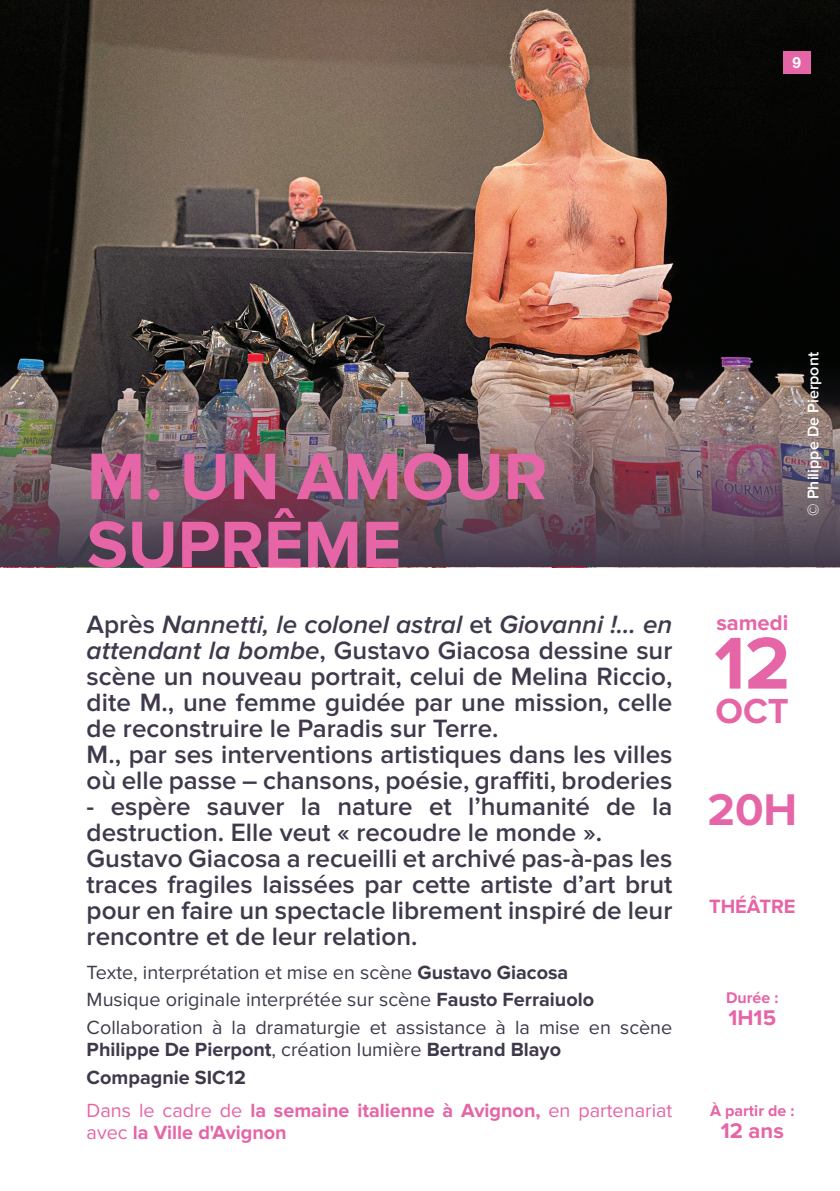
<style>
.page{position:relative;width:840px;height:1191px;background:#fff}
.page>*{position:absolute;margin:0;border:0;box-sizing:border-box;transform-origin:0 0}
.t1{font:700 76px "Proxima Nova";color:#e565a6}
.t2{font:700 68px/68px "Proxima Nova";color:#e565a6}
.t3{font:700 46px "Proxima Nova";color:#e565a6}
.t4{font:700 36px "Proxima Nova";color:#e565a6}
.t5{font:600 26px/26px "Proxima Nova";color:#40394b;text-align:justify}
.t6{font:700 22px "Proxima Nova";color:#e565a6}
.t7{font:700 20px "Proxima Nova";color:#e565a6}
.t8{font:19.8px/22px "Proxima Nova";color:#40394b}
.t9{font:700 19.8px/22px "Proxima Nova";color:#e565a6}
.t10{font:700 19.8px "Proxima Nova";color:#40394b}
.t11{font:600 16px "Proxima Nova";color:#fff}
.t12{font:700 16px "Proxima Nova";color:#e565a6}
.t13{font:700 15.4px "Helvetica Neue";color:#fff}
.s1{font-style:italic}
.s2{font-weight:700}
.s3{font-weight:400}
</style>
<div class="page">
<img style="left:0;top:0;width:839px;height:359px">
<img style="left:0;top:359px;width:839px;height:208px">
<div style="left:782px;top:51px;width:27px;height:23px;background:#e565a6"></div>
<p class="t13" style="left:792px;top:50px;width:10px">9</p>
<p class="t2" style="left:87px;top:444px;width:462px">M. UN AMOUR<br>SUPRÊME</p>
<p class="t5" style="left:87px;top:612px;width:587px">Après <span class="s1">Nannetti, le colonel astral</span> et <span class="s1">Giovanni !... en attendant la bombe</span>, Gustavo Giacosa dessine sur scène un nouveau portrait, celui de Melina Riccio, dite M., une femme guidée par une mission, celle de reconstruire le Paradis sur Terre.</p>
<p class="t5" style="left:87px;top:742px;width:587px">M., par ses interventions artistiques dans les villes où elle passe – chansons, poésie, graffiti, broderies</p>
<p class="t5" style="left:87px;top:794px;width:586px">- espère sauver la nature et l’humanité de la destruction. Elle veut « recoudre le monde ».</p>
<p class="t5" style="left:87px;top:846px;width:587px">Gustavo Giacosa a recueilli et archivé pas-à-pas les traces fragiles laissées par cette artiste d’art brut pour en faire un spectacle librement inspiré de leur rencontre et de leur relation.</p>
<p class="t8" style="left:87px;top:961px;width:483px">Texte, interprétation et mise en scène <span class="s2">Gustavo Giacosa</span></p>
<p class="t8" style="left:87px;top:989px;width:509px">Musique originale interprétée sur scène <span class="s2">Fausto Ferraiuolo</span></p>
<p class="t8" style="left:87px;top:1016px;width:587px">Collaboration à la dramaturgie et assistance à la mise en scène<br><span class="s2">Philippe De Pierpont</span>, création lumière <span class="s2">Bertrand Blayo</span></p>
<p class="t10" style="left:87px;top:1065px;width:161px">Compagnie SIC12</p>
<p class="t9" style="left:87px;top:1099px;width:587px"><span class="s3">Dans le cadre de</span> la semaine italienne à Avignon, <span class="s3">en partenariat avec</span> la Ville d'Avignon</p>
<p class="t11" style="left:803px;top:516px;width:165px;rotate:-90deg">© Philippe De Pierpont</p>
<p class="t6" style="left:716px;top:610px;width:73px">samedi</p>
<p class="t1" style="left:713px;top:619px;width:78px">12</p>
<p class="t4" style="left:715px;top:690px;width:75px">OCT</p>
<p class="t3" style="left:707px;top:783px;width:91px">20H</p>
<p class="t7" style="left:708px;top:894px;width:88px">THÉÂTRE</p>
<p class="t12" style="left:725px;top:989px;width:54px">Durée :</p>
<p class="t6" style="left:728px;top:1005px;width:49px">1H15</p>
<p class="t12" style="left:709px;top:1101px;width:86px">À partir de :</p>
<p class="t6" style="left:720px;top:1118px;width:65px">12 ans</p>
</div>
